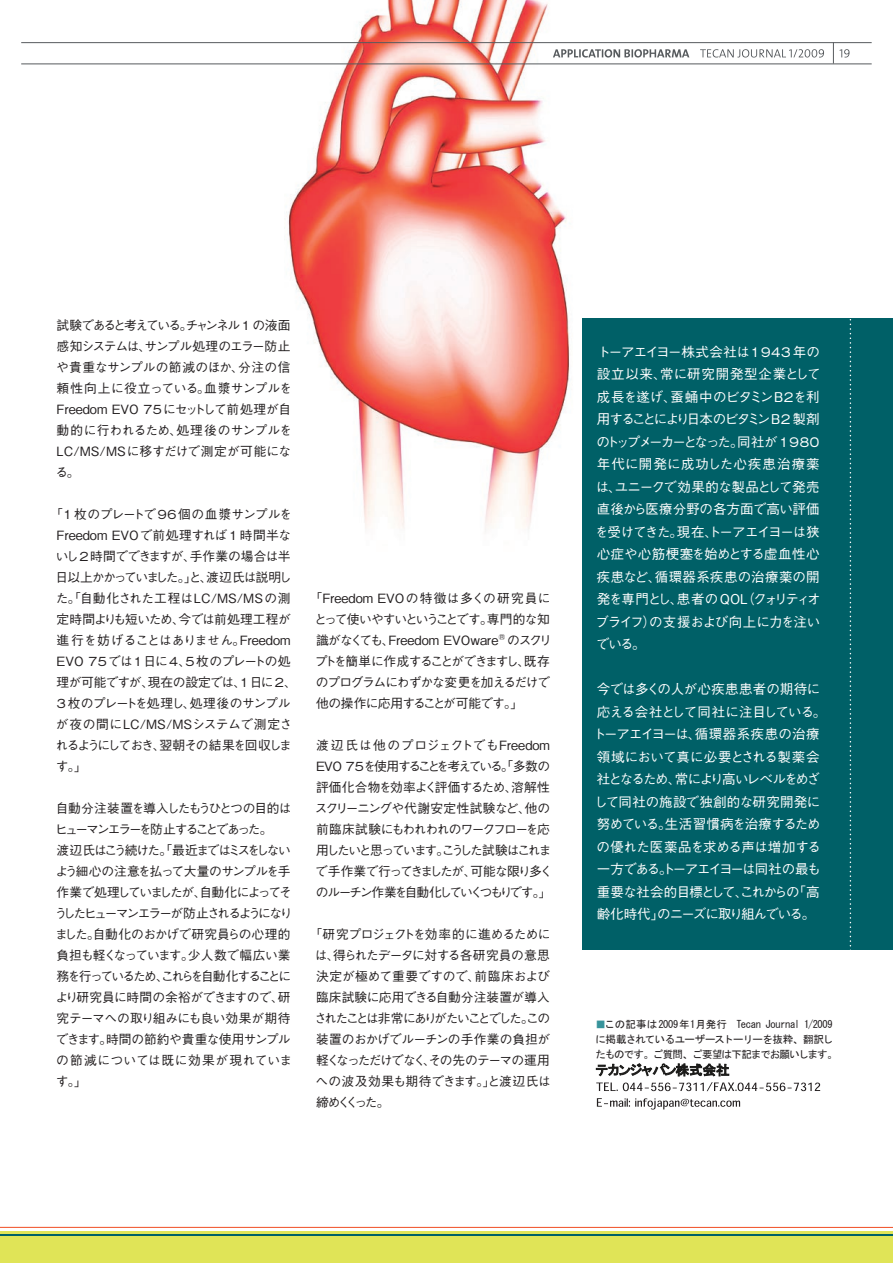
<style>
.page{position:relative;width:893px;height:1263px;background:#fff}
.page>*{position:absolute;margin:0;border:0;box-sizing:border-box;transform-origin:0 0}
.t1{font:500 13.5px/22.5px "G Gothic BBB Pro";letter-spacing:-.035em;color:#fff}
.t2{font:500 13.5px/22.5px "G Gothic BBB Pro";color:#fff;text-align:right}
.t3{font:500 13.5px/22.5px "G Gothic BBB Pro";letter-spacing:-.015em;color:#fff;text-align:center}
.t4{font:500 13.5px/22.5px "G Gothic BBB Pro";letter-spacing:-.13em;color:#fff}
.t5{font:500 13.5px/22.5px "G Gothic BBB Pro";letter-spacing:.02em;color:#fff}
.t6{font:500 13.5px "G Gothic BBB Pro";letter-spacing:-.01em;color:#fff}
.t7{font:500 13.5px "G Gothic BBB Pro";letter-spacing:-.055em;color:#fff}
.t8{font:500 13.5px/22.5px "G Gothic BBB Pro";letter-spacing:-.11em;color:#fff}
.t9{font:500 13.5px "G Gothic BBB Pro";letter-spacing:.025em;color:#fff}
.t10{font:500 13.5px "G Gothic BBB Pro";letter-spacing:-.125em;color:#fff}
.t11{font:500 13.5px "G Gothic BBB Pro";letter-spacing:-.08em;color:#fff}
.t12{font:500 12.75px/21px "G Gothic BBB Pro";letter-spacing:-.055em;color:#231f20}
.t13{font:500 12.75px/21px "G Gothic BBB Pro";color:#231f20;text-align:right}
.t14{font:500 12.75px/21px "G Gothic BBB Pro";letter-spacing:-.115em;color:#231f20}
.t15{font:500 12.75px/21px "G Gothic BBB Pro";letter-spacing:-.075em;color:#231f20}
.t16{font:500 12.75px/21px "G Gothic BBB Pro";letter-spacing:-.105em;color:#231f20}
.t17{font:500 12.75px/21px "G Gothic BBB Pro";letter-spacing:-.125em;color:#231f20}
.t18{font:500 12.75px/21px "G Gothic BBB Pro";letter-spacing:-.12em;color:#231f20}
.t19{font:500 12.75px/21px "G Gothic BBB Pro";letter-spacing:-.15em;color:#231f20}
.t20{font:500 12.75px/21px "G Gothic BBB Pro";letter-spacing:.025em;color:#231f20}
.t21{font:500 12.75px/21px "G Gothic BBB Pro";letter-spacing:.02em;color:#231f20}
.t22{font:500 12.75px/21px "G Gothic BBB Pro";letter-spacing:-.14em;color:#231f20}
.t23{font:500 12.75px "G Gothic BBB Pro";letter-spacing:-.02em;color:#231f20}
.t24{font:500 12.75px "G Gothic BBB Pro";letter-spacing:-.03em;color:#231f20}
.t25{font:500 12.75px "G Gothic BBB Pro";letter-spacing:-.16em;color:#231f20}
.t26{font:500 12.75px "G Gothic BBB Pro";letter-spacing:-.025em;color:#231f20}
.t27{font:500 12.75px "G Gothic BBB Pro";letter-spacing:.015em;color:#231f20}
.t28{font:10.5px/15px "MS Gothic";letter-spacing:-.045em;color:#231f20}
.s1{color:#37939b}
</style>
<div class="page">
<img style="left:285px;top:0;width:297px;height:532px">
<svg style="left:553px;top:49px;width:136px;height:9px"></svg>
<svg style="left:700px;top:49px;width:124px;height:9px"></svg>
<div style="left:582px;top:319px;width:311px;height:631px;background:#006067"></div>
<svg style="left:850px;top:318px;width:1px;height:632px"></svg>
<svg style="left:833px;top:43px;width:1px;height:21px"></svg>
<svg style="left:840px;top:49px;width:9px;height:9px"></svg>
<hr style="left:21px;top:42px;width:851px;height:1px;background:#575b5e">
<hr style="left:21px;top:64px;width:851px;height:1px;background:#575b5e">
<div style="left:0;top:1231px;width:893px;height:31px;background:#e0e457"></div>
<hr style="left:0;top:1227px;width:893px;height:1px;background:#f04d22">
<hr style="left:0;top:1235px;width:893px;height:1px;background:#006067">
<svg style="left:596px;top:1063px;width:224px;height:28px"></svg>
<svg style="left:597px;top:1098px;width:143px;height:11px"></svg>
<p class="t18" style="left:57px;top:313px;width:235px">試験であると考えているチャンネル 1 の液面</p>
<p class="t15" style="left:57px;top:313px;width:235px;text-indent:123px">。<br>感知システムはサンプル処理のエラー防止</p>
<p class="t12" style="left:139px;top:334px;width:14px">、</p>
<p class="t12" style="left:238px;top:355px;width:54px">分注の信</p>
<p class="t21" style="left:56px;top:355px;width:238px">や貴重なサンプルの節減のほか、<br>頼性向上に役立っている血漿サンプルを</p>
<p class="t12" style="left:197px;top:376px;width:14px">。</p>
<p class="t13" style="left:57px;top:397px;width:236px">Freedom EVO 75にセットして前処理が自</p>
<p class="t20" style="left:176px;top:418px;width:117px">処理後のサンプルを</p>
<p class="t13" style="left:55px;top:418px;width:237px;text-align:left">動的に行われるため、<br>LC/MS/MSに移すだけで測定が可能になる。</p>
<p class="t13" style="left:50px;top:502px;width:243px">「1枚のプレートで96個の血漿サンプルを<br>Freedom EVOで前処理すれば1時間半な手作業の場合は半</p>
<p class="t12" style="left:189px;top:544px;width:104px;text-indent:-133px">いし2 時間でできますが、<br>と渡辺氏は説明し</p>
<p class="t12" style="left:56px;top:565px;width:237px">日以上かかっていました。」、<br>た。「自動化された工程はLC/MS/MSの測定時間よりも短いため今では前処理工程が</p>
<p class="t12" style="left:172px;top:607px;width:14px">、</p>
<p class="t13" style="left:240px;top:628px;width:52px">Freedom</p>
<p class="t23" style="left:57px;top:630px;width:190px">進行を妨げることはありません。</p>
<p class="t13" style="left:57px;top:649px;width:235px">EVO 75では1日に 4 5、枚のプレートの処</p>
<p class="t23" style="left:148px;top:672px;width:151px">現在の設定では 1、日に2、</p>
<p class="t12" style="left:57px;top:670px;width:236px">理が可能ですが、<br>3 枚のプレートを処理し処理後のサンプル</p>
<p class="t12" style="left:56px;top:691px;width:238px;text-indent:127px">、<br>が夜の間にLC/MS/MSシステムで測定されるようにしておき翌朝その結果を回収しま</p>
<p class="t12" style="left:153px;top:733px;width:14px">、</p>
<p class="t12" style="left:56px;top:754px;width:33px">す「。</p>
<p class="t14" style="left:55px;top:796px;width:238px">自動分注装置を導入したもうひとつの目的はヒューマンエラーを防止することであった。<br>渡辺氏はこう続けた。「最近まではミスをしないよう細心の注意を払って大量のサンプルを手作業で処理していましたが自動化によってそ</p>
<p class="t17" style="left:54px;top:880px;width:240px;text-indent:140px">、<br>うしたヒューマンエラーが防止されるようになりました自動化のおかげで研究員らの心理的</p>
<p class="t12" style="left:87px;top:922px;width:14px">。</p>
<p class="t27" style="left:188px;top:945px;width:104px">少人数で幅広い業</p>
<p class="t22" style="left:56px;top:943px;width:236px">負担も軽くなっています。<br>務を行っているためこれらを自動化することに</p>
<p class="t12" style="left:156px;top:964px;width:14px">、</p>
<p class="t12" style="left:55px;top:985px;width:237px">より研究員に時間の余裕ができますので研、</p>
<p class="t24" style="left:57px;top:1008px;width:235px">究テーマへの取り組みにも良い効果が期待</p>
<p class="t26" style="left:106px;top:1029px;width:186px">時間の節約や貴重な使用サンプル</p>
<p class="t20" style="left:56px;top:1027px;width:238px">できます。<br>の節減については既に効果が現れています「。</p>
<p class="t13" style="left:310px;top:586px;width:242px">「Freedom EVOの特徴は多くの研究員に専門的な知</p>
<p class="t25" style="left:314px;top:609px;width:180px">とって使いやすいということです。</p>
<p class="t13" style="left:316px;top:628px;width:197px">識がなくても Freedom EVOware®</p>
<p class="t18" style="left:315px;top:628px;width:236px;text-indent:67px">、<br>プトを簡単に作成することができますし既存</p>
<p class="t15" style="left:316px;top:649px;width:236px;text-indent:202px">、<br>のプログラムにわずかな変更を加えるだけで他の操作に応用することが可能です「。</p>
<p class="t13" style="left:316px;top:733px;width:236px">渡辺氏は他のプロジェクトでもFreedom。「多数の</p>
<p class="t12" style="left:507px;top:628px;width:46px">のスクリ</p>
<p class="t16" style="left:316px;top:754px;width:235px">EVO 75を使用することを考えている<br>評価化合物を効率よく評価するため溶解性</p>
<p class="t12" style="left:505px;top:775px;width:14px">、</p>
<p class="t12" style="left:525px;top:796px;width:27px">他の</p>
<p class="t14" style="left:315px;top:796px;width:238px">スクリーニングや代謝安定性試験など、<br>前臨床試験にもわれわれのワークフローを応用したいと思っていますこうした試験はこれま</p>
<p class="t12" style="left:437px;top:838px;width:14px">。</p>
<p class="t19" style="left:315px;top:859px;width:238px">で手作業で行ってきましたが、<br>のルーチン作業を自動化していくつもりです「。</p>
<p class="t12" style="left:310px;top:922px;width:242px;text-align:center">「研究プロジェクトを効率的に進めるためには得られたデータに対する各研究員の意思</p>
<p class="t12" style="left:327px;top:943px;width:14px">、</p>
<p class="t12" style="left:474px;top:964px;width:77px">前臨床および</p>
<p class="t16" style="left:470px;top:859px;width:84px">可能な限り多く</p>
<p class="t12" style="left:314px;top:964px;width:238px">決定が極めて重要ですので、<br>臨床試験に応用できる自動分注装置が導入されたことは非常にありがたいことでしたこの</p>
<p class="t12" style="left:316px;top:1006px;width:236px;text-indent:205px">。<br>装置のおかげでルーチンの手作業の負担が軽くなっただけでなくその先のテーマの運用</p>
<p class="t12" style="left:423px;top:1048px;width:14px">、</p>
<p class="t12" style="left:487px;top:1069px;width:65px">と渡辺氏は</p>
<p class="t12" style="left:316px;top:1069px;width:181px">への波及効果も期待できます。」締めくくった。</p>
<p class="t2" style="left:597px;top:339px;width:225px">トーアエイヨー株式会社は1943年の常に研究開発型企業として</p>
<p class="t1" style="left:597px;top:361px;width:71px">設立以来、</p>
<p class="t4" style="left:596px;top:384px;width:225px">成長を遂げ、<br>用することにより日本のビタミン B2 製剤のトップメーカーとなった同社が 1980</p>
<p class="t6" style="left:670px;top:386px;width:151px">蚕蛹中のビタミンB2を利</p>
<p class="t5" style="left:596px;top:429px;width:225px;text-indent:135px">。<br>年代に開発に成功した心疾患治療薬はユニークで効果的な製品として発売</p>
<p class="t1" style="left:608px;top:474px;width:15px">、</p>
<p class="t6" style="left:597px;top:498px;width:224px">直後から医療分野の各方面で高い評価</p>
<p class="t11" style="left:677px;top:521px;width:144px">現在トーアエイヨーは狭</p>
<p class="t1" style="left:705px;top:519px;width:15px">、</p>
<p class="t1" style="left:595px;top:519px;width:90px">を受けてきた。</p>
<p class="t2" style="left:597px;top:541px;width:224px">心症や心筋梗塞を始めとする虚血性心</p>
<p class="t9" style="left:655px;top:566px;width:166px">循環器系疾患の治療薬の開</p>
<p class="t1" style="left:597px;top:564px;width:66px">疾患など、</p>
<p class="t1" style="left:741px;top:586px;width:81px">（クォリティオ</p>
<p class="t2" style="left:597px;top:586px;width:152px">発を専門とし患者のQOL</p>
<p class="t1" style="left:595px;top:586px;width:226px;text-indent:75px">、<br>ブライフの支援および向上に力を注い</p>
<p class="t1" style="left:596px;top:609px;width:61px;text-indent:46px">）でいる。</p>
<p class="t3" style="left:593px;top:676px;width:235px">今では多くの人が心疾患患者の期待に応える会社として同社に注目している。トーアエイヨーは循環器系疾患の治療</p>
<p class="t1" style="left:688px;top:721px;width:15px">、</p>
<p class="t1" style="left:597px;top:744px;width:224px">領域において真に必要とされる製薬会</p>
<p class="t10" style="left:675px;top:768px;width:147px">常により高いレベルをめざ</p>
<p class="t1" style="left:594px;top:766px;width:228px">社となるため、<br>して同社の施設で独創的な研究開発に努めている生活習慣病を治療するため</p>
<p class="t1" style="left:596px;top:811px;width:226px;text-indent:62px">。<br>の優れた医薬品を求める声は増加する一方であるトーアエイヨーは同社の最も</p>
<p class="t1" style="left:659px;top:856px;width:15px">。</p>
<p class="t1" style="left:793px;top:879px;width:28px">「高</p>
<p class="t7" style="left:597px;top:881px;width:204px">重要な社会的目標としてこれからの</p>
<p class="t8" style="left:657px;top:879px;width:159px;text-indent:78px">、<br>のニーズに取り組んでいる。</p>
<p class="t1" style="left:597px;top:901px;width:69px">齢化時代」</p>
<p class="t28" style="left:596px;top:1017px;width:244px"><span class="s1">■</span>この記事は2009年1月発行　Tecan Journal 1/2009に掲載されているユーザーストーリーを抜粋、翻訳したものです。ご質問、ご要望は下記までお願いします。</p>
</div>
